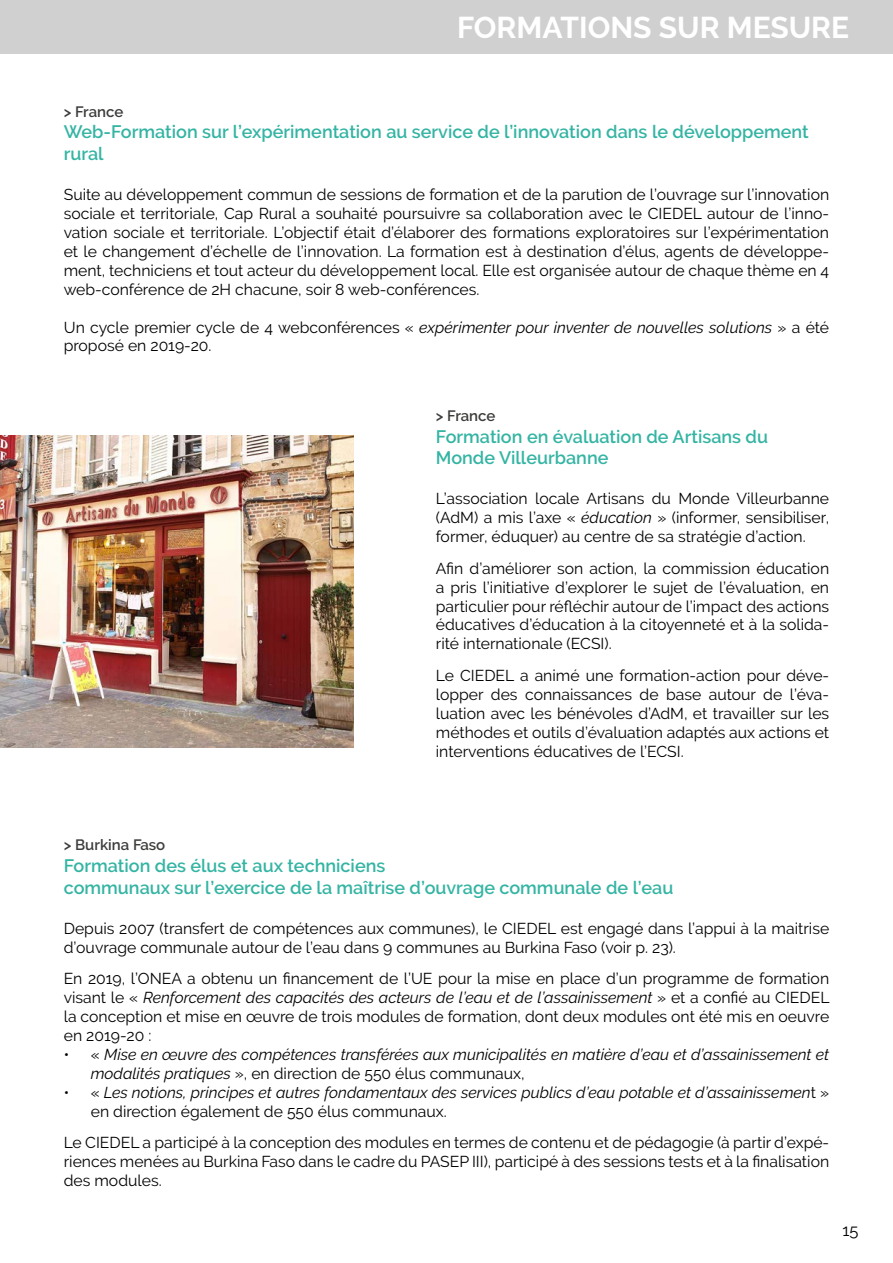
<style>
.page{position:relative;width:893px;height:1263px;background:#fff}
.page>*{position:absolute;margin:0;border:0;box-sizing:border-box;transform-origin:0 0}
.t1{font:700 30px "Raleway";color:#fff}
.t2{font:600 18px/21.6px "Raleway";color:#34b4a3}
.t3{font:16.5px "Raleway";color:#000}
.t4{font:15.75px/18.9px "Raleway";color:#000;text-align:justify}
.t5{font:italic 15.75px/18.9px "Raleway";color:#000}
.t6{font:600 15px "Raleway";color:#3c3c3b}
.s1{font-style:italic}
.s2{font-style:normal}
</style>
<div class="page">
<div style="left:0;top:0;width:893px;height:54px;background:#d0d0d0"></div>
<img style="left:0;top:435px;width:353px;height:313px">
<h1 class="t1" style="left:457px;top:10px;width:394px">FORMATIONS SUR MESURE</h1>
<p class="t6" style="left:64px;top:103px;width:61px">&gt; France</p>
<p class="t2" style="left:64px;top:121px;width:747px">Web-Formation sur l’expérimentation au service de l’innovation dans le développement rural</p>
<p class="t4" style="left:64px;top:185px;width:767px">Suite au développement commun de sessions de formation et de la parution de l’ouvrage sur l’innovation sociale et territoriale, Cap Rural a souhaité poursuivre sa collaboration avec le CIEDEL autour de l’inno&shy;vation sociale et territoriale. L’objectif était d’élaborer des formations exploratoires sur l’expérimentation et le changement d’échelle de l’innovation. La formation est à destination d’élus, agents de développe&shy;ment, techniciens et tout acteur du développement local. Elle est organisée autour de chaque thème en 4 web-conférence de 2H chacune, soir 8 web-conférences.</p>
<p class="t4" style="left:64px;top:317px;width:767px">Un cycle premier cycle de 4 webconférences « <span class="s1">expérimenter pour inventer de nouvelles solutions</span> » a été proposé en 2019-20.</p>
<p class="t6" style="left:436px;top:407px;width:61px">&gt; France</p>
<p class="t2" style="left:436px;top:425px;width:334px">Formation en évaluation de Artisans du<br>Monde Villeurbanne</p>
<p class="t4" style="left:436px;top:489px;width:395px">L’association locale Artisans du Monde Villeurbanne (AdM) a mis l’axe « <span class="s1">éducation</span> » (informer, sensibiliser, former, éduquer) au centre de sa stratégie d’action.</p>
<p class="t4" style="left:436px;top:559px;width:395px">Afin d’améliorer son action, la commission éducation a pris l’initiative d’explorer le sujet de l’évaluation, en particulier pour réfléchir autour de l’impact des actions éducatives d’éducation à la citoyenneté et à la solida&shy;rité internationale (ECSI).</p>
<p class="t4" style="left:436px;top:666px;width:395px">Le CIEDEL a animé une formation-action pour déve&shy;lopper des connaissances de base autour de l’éva&shy;luation avec les bénévoles d’AdM, et travailler sur les méthodes et outils d’évaluation adaptés aux actions et interventions éducatives de l’ECSI.</p>
<p class="t6" style="left:64px;top:836px;width:103px">&gt; Burkina Faso</p>
<p class="t2" style="left:64px;top:855px;width:611px">Formation des élus et aux techniciens<br>communaux sur l’exercice de la maîtrise d’ouvrage communale de l’eau</p>
<p class="t4" style="left:64px;top:919px;width:767px">Depuis 2007 (transfert de compétences aux communes), le CIEDEL est engagé dans l’appui à la maitrise d’ouvrage communale autour de l’eau dans 9 communes au Burkina Faso (voir p. 23).</p>
<p class="t4" style="left:64px;top:969px;width:767px">En 2019, l’ONEA a obtenu un financement de l’UE pour la mise en place d’un programme de formation visant le « <span class="s1">Renforcement des capacités des acteurs de l’eau et de l’assainissement</span> » et a confié au CIEDEL la conception et mise en œuvre de trois modules de formation, dont deux modules ont été mis en oeuvre en 2019-20 :</p>
<p class="t5" style="left:91px;top:1045px;width:740px;text-indent:-27px"><span class="s2">• «</span> Mise en œuvre des compétences transférées aux municipalités en matière d’eau et d’assainissement et modalités pratiques <span class="s2">», en direction de 550 élus communaux,</span></p>
<p class="t5" style="left:91px;top:1083px;width:740px;text-indent:-27px"><span class="s2">• «</span> Les notions, principes et autres fondamentaux des services publics d’eau potable et d’assainissemen<span class="s2">t » en direction également de 550 élus communaux.</span></p>
<p class="t4" style="left:64px;top:1133px;width:767px">Le CIEDEL a participé à la conception des modules en termes de contenu et de pédagogie (à partir d’expé&shy;riences menées au Burkina Faso dans le cadre du PASEP III), participé à des sessions tests et à la finalisation des modules.</p>
<p class="t3" style="left:842px;top:1220px;width:18px">15</p>
</div>
